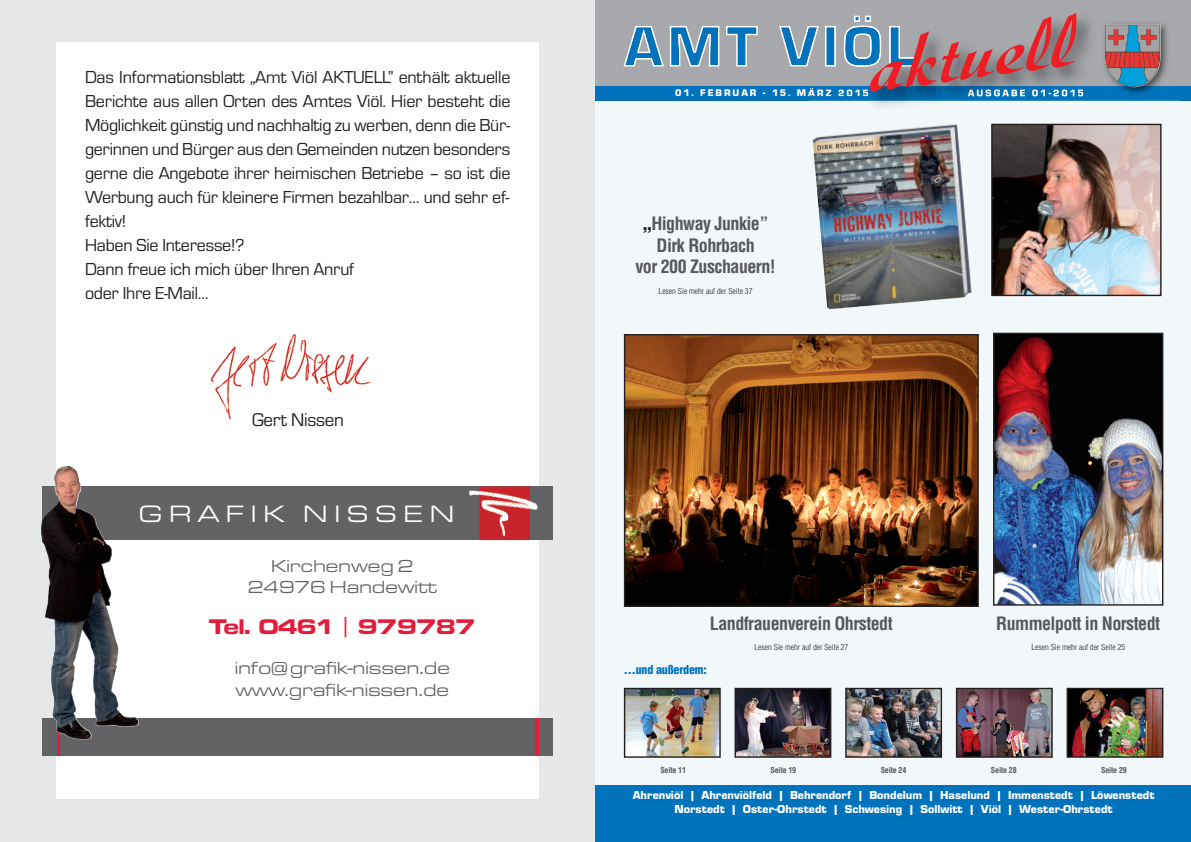
<style>
.page{position:relative;width:1191px;height:842px;background:#fff}
.page>*{position:absolute;margin:0;border:0;box-sizing:border-box;transform-origin:0 0}
.t1{font:500 92.4px "Diskus D";color:#ee1d23}
.t2{font:expanded 24.6px "Eurostile T";letter-spacing:.25em;color:#fff}
.t3{font:700 expanded 22px "Eurostile MN";letter-spacing:-.025em;color:#e41c3b}
.t4{font:19px "Eurostile T";letter-spacing:-.015em;color:#231f20}
.t5{font:18px/24px "Eurostile T";letter-spacing:-.015em;color:#231f20}
.t6{font:700 condensed 18px/21.6px "Helvetica";letter-spacing:-.03em;color:#57585a;text-align:center}
.t7{font:expanded 18px/20.4px "Eurostile T";letter-spacing:-.025em;color:#636366;text-align:center}
.t8{font:12px/14px "Eurostile T Blac";color:#fff;text-align:center}
.t9{font:900 condensed 12px "Helvetica";letter-spacing:-.015em;color:#0073bc}
.t10{font:10px "Eurostile T Blac";letter-spacing:.2em;color:#fff}
.t11{font:300 condensed 8px "Helvetica";color:#231f20;scale:1.06 1}
.t12{font:700 condensed 8px "Helvetica";letter-spacing:-.02em;color:#57585a}
.s1{font-weight:900;color:#231f20}
.s2{font-family:"Lucida Grande";font-weight:400;font-stretch:normal}
</style>
<div class="page">
<div style="left:0;top:0;width:595px;height:842px;background:#e6e7e9"></div>
<div style="left:57px;top:42px;width:482px;height:757px;background:#fff"></div>
<img style="left:210px;top:334px;width:161px;height:87px">
<div style="left:43px;top:486px;width:510px;height:54px;background:#636366"></div>
<div style="left:43px;top:718px;width:510px;height:38px;background:#636366"></div>
<img style="left:469px;top:487px;width:68px;height:53px">
<hr style="left:57px;top:718px;width:3px;height:38px;background:#e41c3b">
<hr style="left:535px;top:718px;width:4px;height:38px;background:#e41c3b">
<img style="left:41px;top:466px;width:81px;height:248px">
<div style="left:595px;top:101px;width:596px;height:741px;background:#f2f7f9"></div>
<div style="left:595px;top:785px;width:596px;height:57px;background:#0073bc"></div>
<div style="left:595px;top:0;width:596px;height:86px;background:#a8a9ad"></div>
<img style="left:626px;top:690px;width:92px;height:66px">
<div style="left:624px;top:688px;width:96px;height:70px;border:1px solid #231f20"></div>
<img style="left:736px;top:690px;width:93px;height:66px">
<div style="left:734px;top:688px;width:97px;height:70px;border:1px solid #231f20"></div>
<img style="left:847px;top:690px;width:93px;height:66px">
<div style="left:845px;top:688px;width:97px;height:70px;border:1px solid #231f20"></div>
<img style="left:958px;top:690px;width:92px;height:66px">
<div style="left:956px;top:688px;width:96px;height:70px;border:1px solid #231f20"></div>
<img style="left:1068px;top:690px;width:93px;height:66px">
<div style="left:1066px;top:688px;width:97px;height:70px;border:1px solid #231f20"></div>
<svg style="left:623px;top:26px;width:173px;height:41px"></svg>
<div style="left:595px;top:86px;width:596px;height:15px;background:#0073bc"></div>
<img style="left:796px;top:15px;width:295px;height:71px">
<img style="left:802px;top:16px;width:114px;height:51px">
<img style="left:808px;top:86px;width:367px;height:15px">
<img style="left:808px;top:88px;width:15px;height:8px">
<img style="left:967px;top:90px;width:100px;height:6px">
<img style="left:1112px;top:23px;width:55px;height:59px">
<img style="left:1104px;top:25px;width:56px;height:63px">
<img style="left:626px;top:336px;width:350px;height:269px">
<div style="left:624px;top:334px;width:354px;height:273px;border:1px solid #231f20"></div>
<img style="left:995px;top:335px;width:166px;height:269px">
<div style="left:993px;top:333px;width:170px;height:273px;border:1px solid #231f20"></div>
<img style="left:993px;top:126px;width:166px;height:168px">
<div style="left:991px;top:124px;width:170px;height:172px;border:1px solid #231f20"></div>
<img style="left:812px;top:124px;width:160px;height:185px">
<p class="t5" style="left:85px;top:65px;width:427px">Das Informationsblatt „Amt Viöl AKTUELL” enthält aktuelle Berichte aus allen Orten des Amtes Viöl. Hier besteht die Möglichkeit günstig und nachhaltig zu werben, denn die Bür&shy;gerinnen und Bürger aus den Gemeinden nutzen besonders gerne die Angebote ihrer heimischen Betriebe – so ist die Werbung auch für kleinere Firmen bezahlbar… und sehr ef&shy;fektiv!<br>Haben Sie Interesse!?<br>Dann freue ich mich über Ihren Anruf<br>oder Ihre E-Mail…</p>
<p class="t4" style="left:252px;top:409px;width:93px">Gert Nissen</p>
<h1 class="t1" style="left:855px;top:7px;width:210px;rotate:-8deg">aktuell</h1>
<p class="t10" style="left:675px;top:87px;width:195px">01. FEBRUAR - 15. MÄRZ 2015</p>
<p class="t6" style="left:635px;top:213px;width:142px"><span class="s1">„</span>Highway Junkie”<br>Dirk Rohrbach<br>vor 200 Zuschauern!</p>
<p class="t11" style="left:658px;top:286px;width:90px">Lesen Sie mehr auf der Seite 37</p>
<h2 class="t2" style="left:138px;top:499px;width:317px">GRAFIK NISSEN</h2>
<p class="t7" style="left:248px;top:556px;width:191px">Kirchenweg 2<br>24976 Handewitt</p>
<p class="t3" style="left:209px;top:614px;width:268px">Tel. 0461 <span class="s2">|</span> 979787</p>
<p class="t7" style="left:235px;top:657px;width:217px;line-height:22px;text-align:left">info@grafik-nissen.de www.grafik-nissen.de</p>
<p class="t9" style="left:624px;top:662px;width:84px">…und außerdem:</p>
<p class="t6" style="left:710px;top:613px;width:184px">Landfrauenverein Ohrstedt</p>
<p class="t11" style="left:754px;top:643px;width:90px">Lesen Sie mehr auf der Seite 27</p>
<p class="t6" style="left:996px;top:613px;width:165px">Rummelpott in Norstedt</p>
<p class="t11" style="left:1031px;top:643px;width:90px">Lesen Sie mehr auf der Seite 25</p>
<p class="t12" style="left:660px;top:766px;width:27px">Seite 11</p>
<p class="t12" style="left:770px;top:766px;width:27px">Seite 19</p>
<p class="t12" style="left:880px;top:766px;width:27px">Seite 24</p>
<p class="t12" style="left:990px;top:766px;width:27px">Seite 28</p>
<p class="t12" style="left:1101px;top:766px;width:27px">Seite 29</p>
<p class="t8" style="left:632px;top:788px;width:523px">Ahrenviöl | Ahrenviölfeld | Behrendorf | Bondelum | Haselund | Immenstedt | Löwenstedt<br>Norstedt | Oster-Ohrstedt | Schwesing | Sollwitt | Viöl | Wester-Ohrstedt</p>
</div>
